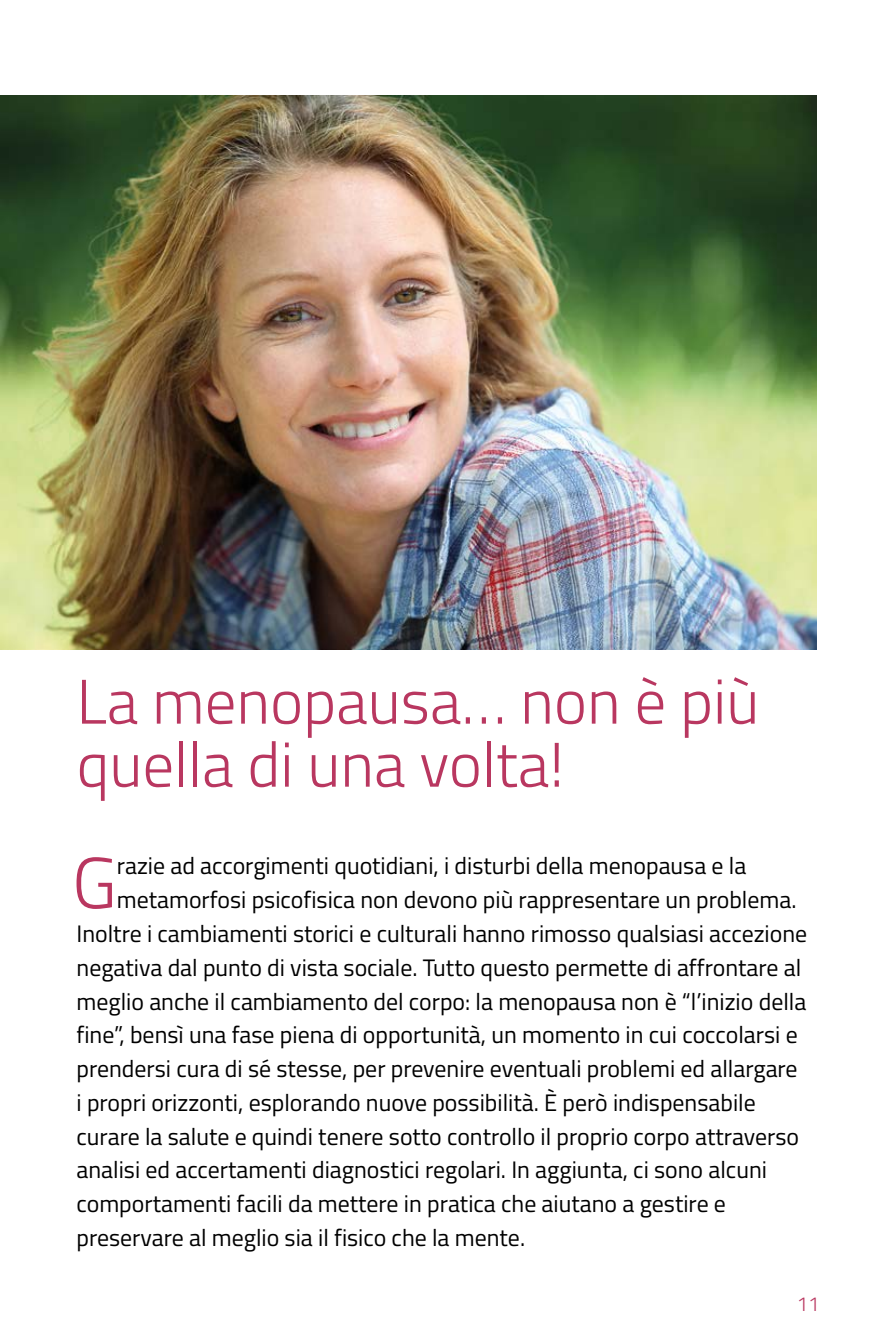
<style>
.page{position:relative;width:893px;height:1340px;background:#fff}
.page>*{position:absolute;margin:0;border:0;box-sizing:border-box;transform-origin:0 0}
.t1{font:300 72.45px "Titillium";color:#b93760}
.t2{font:300 63px/63px "Titillium";color:#b93760}
.t3{font:23.85px "Titillium";color:#000}
.t4{font:300 20.25px "Titillium";color:#b93760}
</style>
<div class="page">
<img style="left:0;top:96px;width:816px;height:554px">
<h2 class="t2" style="left:77px;top:667px;width:684px">La menopausa… non è più quella di una volta!</h2>
<h1 class="t1" style="left:72px;top:830px;width:46px">G</h1>
<p class="t3" style="left:117px;top:848px;width:631px">razie ad accorgimenti quotidiani, i disturbi della menopausa e la</p>
<p class="t3" style="left:117px;top:882px;width:681px">metamorfosi psicofisica non devono più rappresentare un problema.</p>
<p class="t3" style="left:77px;top:916px;width:732px">Inoltre i cambiamenti storici e culturali hanno rimosso qualsiasi accezione</p>
<p class="t3" style="left:77px;top:950px;width:726px">negativa dal punto di vista sociale. Tutto questo permette di affrontare al</p>
<p class="t3" style="left:77px;top:983px;width:731px">meglio anche il cambiamento del corpo: la menopausa non è “l’inizio della</p>
<p class="t3" style="left:77px;top:1017px;width:723px">fine”, bensì una fase piena di opportunità, un momento in cui coccolarsi e</p>
<p class="t3" style="left:77px;top:1051px;width:723px">prendersi cura di sé stesse, per prevenire eventuali problemi ed allargare</p>
<p class="t3" style="left:77px;top:1084px;width:681px">i propri orizzonti, esplorando nuove possibilità. È però indispensabile</p>
<p class="t3" style="left:77px;top:1118px;width:724px">curare la salute e quindi tenere sotto controllo il proprio corpo attraverso</p>
<p class="t3" style="left:77px;top:1152px;width:692px">analisi ed accertamenti diagnostici regolari. In aggiunta, ci sono alcuni</p>
<p class="t3" style="left:77px;top:1186px;width:651px">comportamenti facili da mettere in pratica che aiutano a gestire e</p>
<p class="t3" style="left:77px;top:1219px;width:450px">preservare al meglio sia il fisico che la mente.</p>
<p class="t4" style="left:797px;top:1288px;width:24px">11</p>
</div>
